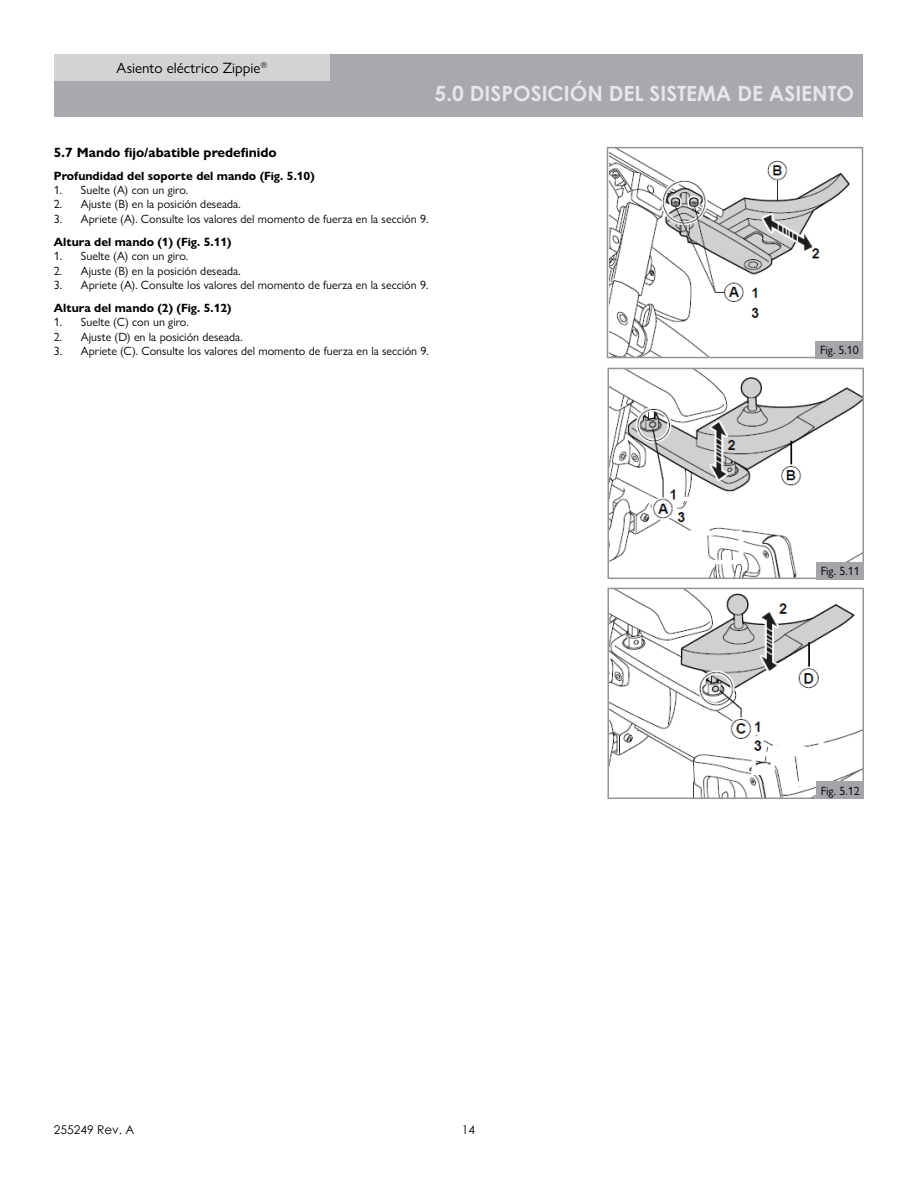
<style>
.page{position:relative;width:918px;height:1188px;background:#fff}
.page>*{position:absolute;margin:0;border:0;box-sizing:border-box;transform-origin:0 0}
.t1{font:700 21px "Century Gothic";color:#e6e7e8}
.t2{font:15px "Gill Sans Nova";color:#000}
.t3{font:700 13.5px "Gill Sans Nova";color:#000}
.t4{font:12px "Gill Sans Nova";color:#000}
.t5{font:700 12px "Gill Sans Nova";color:#000}
.t6{font:12px "Century Gothic";color:#000}
</style>
<div class="page">
<div style="left:54px;top:54px;width:809px;height:63px;background:#a7a9ac"></div>
<div style="left:54px;top:54px;width:276px;height:26px;background:#d1d3d4"></div>
<svg style="left:607px;top:147px;width:256px;height:211px"></svg>
<div style="left:816px;top:341px;width:47px;height:17px;background:#a3a5a8"></div>
<svg style="left:608px;top:368px;width:256px;height:211px"></svg>
<div style="left:816px;top:562px;width:48px;height:17px;background:#a3a5a8"></div>
<svg style="left:608px;top:588px;width:256px;height:211px"></svg>
<div style="left:816px;top:782px;width:48px;height:17px;background:#a3a5a8"></div>
<p class="t2" style="left:117px;top:62px;width:152px">Asiento eléctrico Zippie<sup>®</sup></p>
<h1 class="t1" style="left:435px;top:84px;width:421px">5.0 DISPOSICIÓN DEL SISTEMA DE ASIENTO</h1>
<p class="t3" style="left:54px;top:147px;width:224px">5.7 Mando fijo/abatible predefinido</p>
<p class="t5" style="left:54px;top:169px;width:262px">Profundidad del soporte del mando (Fig. 5.10)</p>
<p class="t4" style="left:54px;top:186px;width:136px">1. Suelte (A) con un giro.</p>
<p class="t4" style="left:54px;top:200px;width:188px">2. Ajuste (B) en la posición deseada.</p>
<p class="t4" style="left:54px;top:215px;width:376px">3. Apriete (A). Consulte los valores del momento de fuerza en la sección 9.</p>
<p class="t5" style="left:54px;top:235px;width:179px">Altura del mando (1) (Fig. 5.11)</p>
<p class="t4" style="left:54px;top:252px;width:136px">1. Suelte (A) con un giro.</p>
<p class="t4" style="left:54px;top:266px;width:188px">2. Ajuste (B) en la posición deseada.</p>
<p class="t4" style="left:54px;top:281px;width:376px">3. Apriete (A). Consulte los valores del momento de fuerza en la sección 9.</p>
<p class="t5" style="left:54px;top:301px;width:179px">Altura del mando (2) (Fig. 5.12)</p>
<p class="t4" style="left:54px;top:318px;width:136px">1. Suelte (C) con un giro.</p>
<p class="t4" style="left:54px;top:332px;width:190px">2. Ajuste (D) en la posición deseada.</p>
<p class="t4" style="left:54px;top:347px;width:376px">3. Apriete (C). Consulte los valores del momento de fuerza en la sección 9.</p>
<p class="t4" style="left:820px;top:346px;width:40px">Fig. 5.10</p>
<p class="t4" style="left:821px;top:567px;width:40px">Fig. 5.11</p>
<p class="t6" style="left:54px;top:1124px;width:82px">255249 Rev. A</p>
<p class="t6" style="left:462px;top:1124px;width:15px">14</p>
<p class="t4" style="left:821px;top:787px;width:40px">Fig. 5.12</p>
</div>
